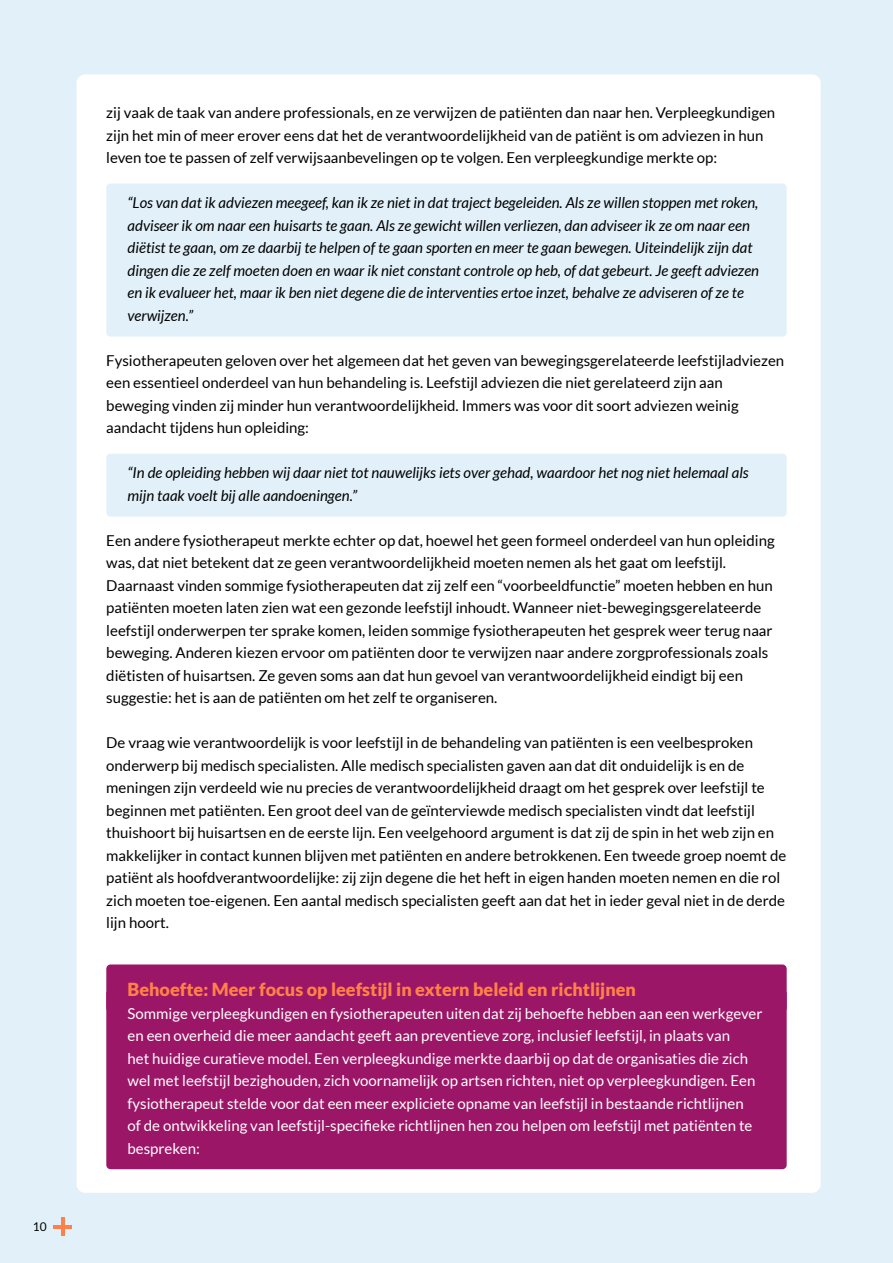
<style>
.page{position:relative;width:893px;height:1263px;background:#e1f0f9}
.page>*{position:absolute;margin:0;border:0;box-sizing:border-box;transform-origin:0 0}
.t1{font:900 18px "Lato";color:#ff8148}
.t2{font:15px/22.5px "Lato";color:#000}
.t3{font:italic 15px/22.5px "Lato";color:#000}
.t4{font:15px/22.5px "Lato";color:#fff}
.t5{font:12px "Lato";color:#000}
</style>
<div class="page">
<div style="left:77px;top:74px;width:744px;height:1119px;background:#fff;border-radius:9px"></div>
<hr style="left:61px;top:1218px;width:3px;height:18px;background:#ff8148">
<hr style="left:54px;top:1225px;width:18px;height:3px;background:#ff8148">
<div style="left:106px;top:184px;width:681px;height:153px;background:#e1f0f9;border-radius:4px"></div>
<div style="left:106px;top:454px;width:681px;height:63px;background:#e1f0f9;border-radius:4px"></div>
<div style="left:106px;top:964px;width:681px;height:48px;background:#9b1666;border-radius:4px"></div>
<div style="left:106px;top:989px;width:681px;height:180px;background:#9b1666;border-radius:4px"></div>
<p class="t5" style="left:33px;top:1220px;width:15px">10</p>
<p class="t2" style="left:106px;top:102px;width:670px">zij vaak de taak van andere professionals, en ze verwijzen de patiënten dan naar hen. Verpleegkundigen zijn het min of meer erover eens dat het de verantwoordelijkheid van de patiënt is om adviezen in hun leven toe te passen of zelf verwijsaanbevelingen op te volgen. Een verpleegkundige merkte op:</p>
<p class="t3" style="left:128px;top:192px;width:633px">“Los van dat ik adviezen meegeef, kan ik ze niet in dat traject begeleiden. Als ze willen stoppen met roken, adviseer ik om naar een huisarts te gaan. Als ze gewicht willen verliezen, dan adviseer ik ze om naar een diëtist te gaan, om ze daarbij te helpen of te gaan sporten en meer te gaan bewegen. Uiteindelijk zijn dat dingen die ze zelf moeten doen en waar ik niet constant controle op heb, of dat gebeurt. Je geeft adviezen en ik evalueer het, maar ik ben niet degene die de interventies ertoe inzet, behalve ze adviseren of ze te verwijzen.”</p>
<p class="t2" style="left:106px;top:349px;width:679px">Fysiotherapeuten geloven over het algemeen dat het geven van bewegingsgerelateerde leefstijladviezen een essentieel onderdeel van hun behandeling is. Leefstijl adviezen die niet gerelateerd zijn aan beweging vinden zij minder hun verantwoordelijkheid. Immers was voor dit soort adviezen weinig aandacht tijdens hun opleiding:</p>
<p class="t3" style="left:128px;top:462px;width:623px">“In de opleiding hebben wij daar niet tot nauwelijks iets over gehad, waardoor het nog niet helemaal als mijn taak voelt bij alle aandoeningen.”</p>
<p class="t2" style="left:106px;top:529px;width:670px">Een andere fysiotherapeut merkte echter op dat, hoewel het geen formeel onderdeel van hun opleiding was, dat niet betekent dat ze geen verantwoordelijkheid moeten nemen als het gaat om leefstijl.<br>Daarnaast vinden sommige fysiotherapeuten dat zij zelf een “voorbeeldfunctie” moeten hebben en hun patiënten moeten laten zien wat een gezonde leefstijl inhoudt. Wanneer niet-bewegingsgerelateerde leefstijl onderwerpen ter sprake komen, leiden sommige fysiotherapeuten het gesprek weer terug naar beweging. Anderen kiezen ervoor om patiënten door te verwijzen naar andere zorgprofessionals zoals diëtisten of huisartsen. Ze geven soms aan dat hun gevoel van verantwoordelijkheid eindigt bij een suggestie: het is aan de patiënten om het zelf te organiseren.</p>
<p class="t2" style="left:106px;top:732px;width:681px">De vraag wie verantwoordelijk is voor leefstijl in de behandeling van patiënten is een veelbesproken onderwerp bij medisch specialisten. Alle medisch specialisten gaven aan dat dit onduidelijk is en de meningen zijn verdeeld wie nu precies de verantwoordelijkheid draagt om het gesprek over leefstijl te beginnen met patiënten. Een groot deel van de geïnterviewde medisch specialisten vindt dat leefstijl thuishoort bij huisartsen en de eerste lijn. Een veelgehoord argument is dat zij de spin in het web zijn en makkelijker in contact kunnen blijven met patiënten en andere betrokkenen. Een tweede groep noemt de patiënt als hoofdverantwoordelijke: zij zijn degene die het heft in eigen handen moeten nemen en die rol zich moeten toe-eigenen. Een aantal medisch specialisten geeft aan dat het in ieder geval niet in de derde lijn hoort.</p>
<p class="t1" style="left:128px;top:979px;width:510px">Behoefte: Meer focus op leefstijl in extern beleid en richtlijnen</p>
<p class="t4" style="left:128px;top:1002px;width:636px">Sommige verpleegkundigen en fysiotherapeuten uiten dat zij behoefte hebben aan een werkgever en een overheid die meer aandacht geeft aan preventieve zorg, inclusief leefstijl, in plaats van<br>het huidige curatieve model. Een verpleegkundige merkte daarbij op dat de organisaties die zich wel met leefstijl bezighouden, zich voornamelijk op artsen richten, niet op verpleegkundigen. Een fysiotherapeut stelde voor dat een meer expliciete opname van leefstijl in bestaande richtlijnen<br>of de ontwikkeling van leefstijl-specifieke richtlijnen hen zou helpen om leefstijl met patiënten te bespreken:</p>
</div>
